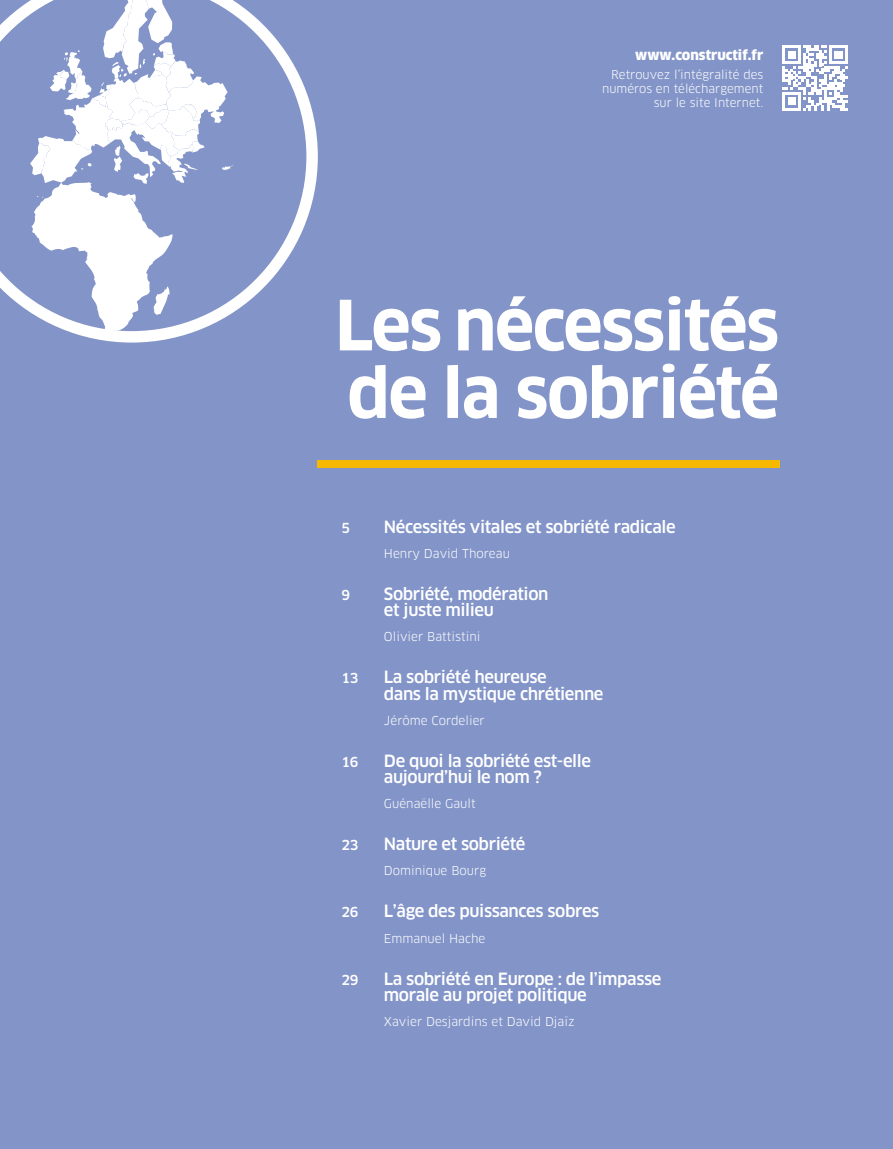
<style>
.page{position:relative;width:893px;height:1149px;background:#fff}
.page>*{position:absolute;margin:0;border:0;box-sizing:border-box;transform-origin:0 0}
.t1{font:700 67.5px/67.5px "Clan OT";letter-spacing:-.025em;color:#fff}
.t2{font:500 16.5px/16.5px "Clan OT";letter-spacing:-.025em;color:#fff}
.t3{font:900 13.5px "Clan OT";color:#fff}
.t4{font:500 13.5px "Clan OT";letter-spacing:-.025em;color:#fff}
.t5{font:12px "Clan OT";color:#fff}
.t6{font:11.85px/14.2px "Clan OT";color:#fff;text-align:right}
</style>
<div class="page">
<div style="left:0;top:0;width:893px;height:1148px;background:#8294c8"></div>
<svg style="left:0;top:0;width:318px;height:342px"></svg>
<svg style="left:782px;top:45px;width:66px;height:65px"></svg>
<div style="left:317px;top:460px;width:462px;height:7px;background:#f6b800"></div>
<p class="t3" style="left:635px;top:47px;width:130px">www.constructif.fr</p>
<p class="t6" style="left:602px;top:67px;width:163px">Retrouvez l’intégralité des numéros en téléchargement sur le site Internet.</p>
<h1 class="t1" style="left:335px;top:292px;width:446px">Les nécessités de la sobriété</h1>
<p class="t4" style="left:341px;top:519px;width:10px">5</p>
<p class="t2" style="left:384px;top:518px;width:293px">Nécessités vitales et sobriété radicale</p>
<p class="t5" style="left:384px;top:546px;width:127px">Henry David Thoreau</p>
<p class="t4" style="left:341px;top:586px;width:10px">9</p>
<p class="t2" style="left:384px;top:585px;width:166px">Sobriété, modération et juste milieu</p>
<p class="t5" style="left:384px;top:629px;width:98px">Olivier Battistini</p>
<p class="t4" style="left:341px;top:670px;width:19px">13</p>
<p class="t2" style="left:384px;top:668px;width:221px">La sobriété heureuse<br>dans la mystique chrétienne</p>
<p class="t5" style="left:384px;top:713px;width:102px">Jérôme Cordelier</p>
<p class="t4" style="left:341px;top:753px;width:19px">16</p>
<p class="t2" style="left:384px;top:752px;width:209px">De quoi la sobriété est-elle aujourd’hui le nom ?</p>
<p class="t5" style="left:384px;top:796px;width:93px">Guénaëlle Gault</p>
<p class="t4" style="left:341px;top:837px;width:19px">23</p>
<p class="t2" style="left:384px;top:836px;width:143px">Nature et sobriété</p>
<p class="t5" style="left:384px;top:863px;width:104px">Dominique Bourg</p>
<p class="t4" style="left:341px;top:904px;width:19px">26</p>
<p class="t2" style="left:384px;top:903px;width:217px">L’âge des puissances sobres</p>
<p class="t5" style="left:384px;top:930px;width:103px">Emmanuel Hache</p>
<p class="t4" style="left:341px;top:971px;width:19px">29</p>
<p class="t2" style="left:384px;top:970px;width:279px">La sobriété en Europe : de l’impasse morale au projet politique</p>
<p class="t5" style="left:384px;top:1014px;width:192px">Xavier Desjardins et David Djaïz</p>
</div>
